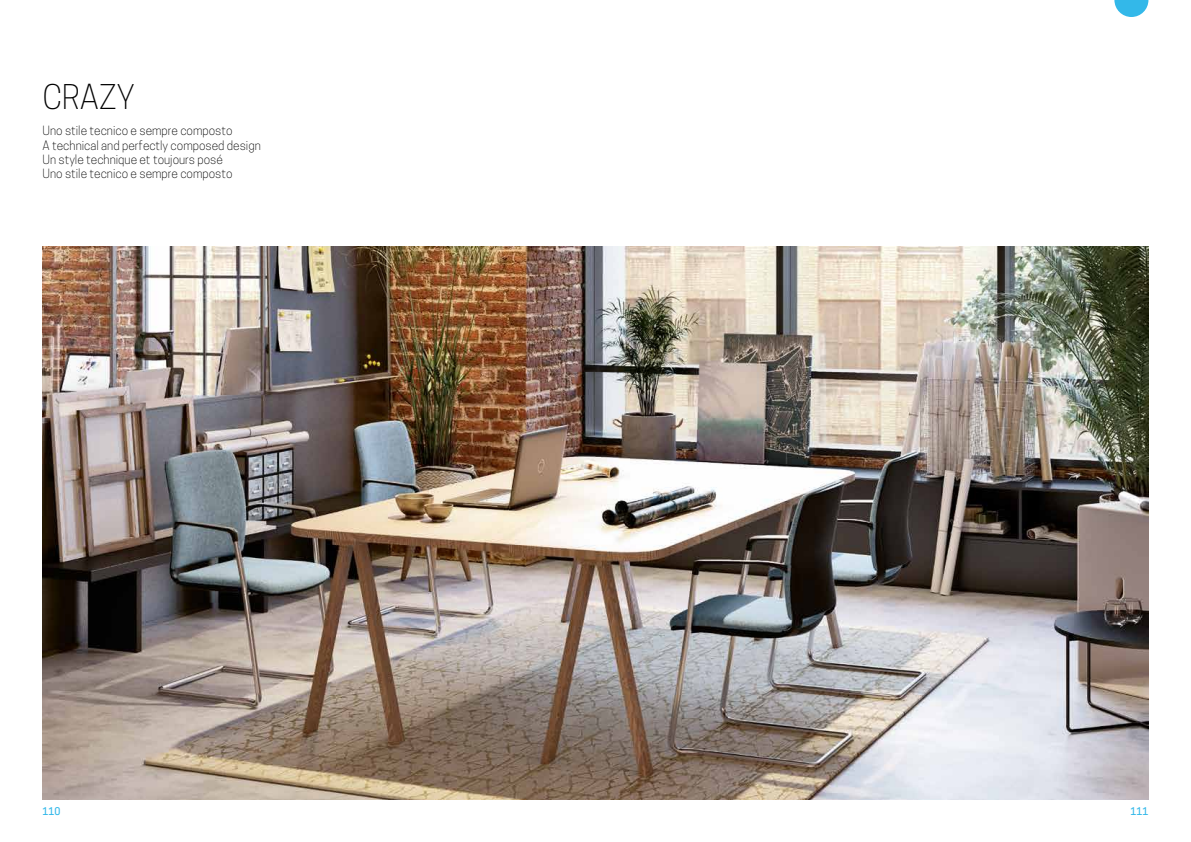
<style>
.page{position:relative;width:1191px;height:842px;background:#fff}
.page>*{position:absolute;margin:0;border:0;box-sizing:border-box;transform-origin:0 0}
.t1{font:300 32px "Cooper Hewitt";color:#000}
.t2{font:300 12px/14.3px "Cooper Hewitt";color:#000}
.t3{font:500 10px "Cooper Hewitt";color:#33b8e9}
</style>
<div class="page">
<svg style="left:1114px;top:0;width:34px;height:17px"></svg>
<img style="left:43px;top:247px;width:1105px;height:552px">
<h1 class="t1" style="left:43px;top:78px;width:94px">CRAZY</h1>
<p class="t2" style="left:43px;top:123px;width:220px">Uno stile tecnico e sempre composto<br>A technical and perfectly composed design Un style technique et toujours posé<br>Uno stile tecnico e sempre composto</p>
<p class="t3" style="left:43px;top:806px;width:19px">110</p>
<p class="t3" style="left:1130px;top:806px;width:19px">111</p>
</div>
